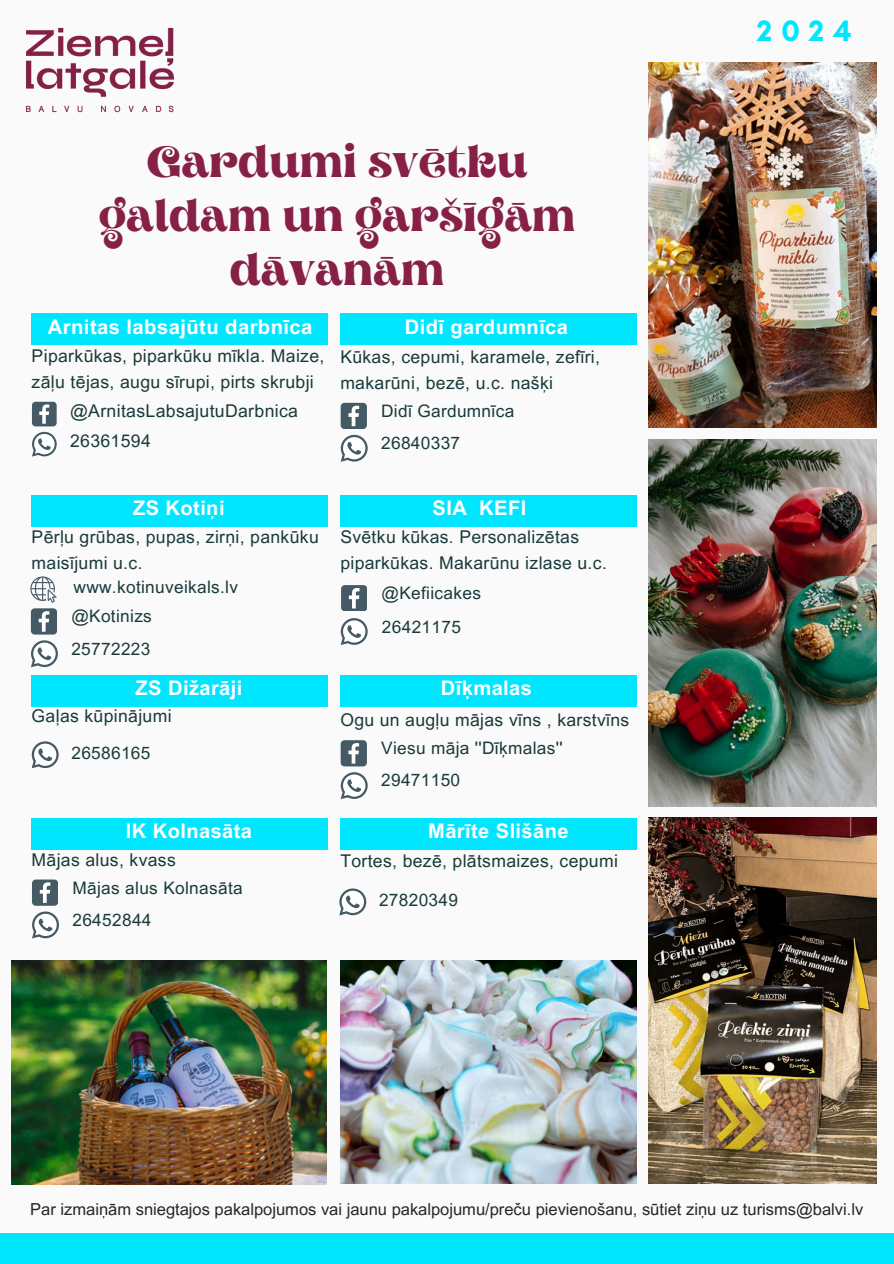
<style>
.page{position:relative;width:894px;height:1264px;background:#fff}
.page>*{position:absolute;margin:0;border:0;box-sizing:border-box;transform-origin:0 0}
.t1{font:700 43.5px/54px "Aprila";letter-spacing:.015em;color:#872046;text-align:center}
.t2{font:700 30px "Glacial Indifference";color:#00e6ff}
.t3{font:700 20.25px "Arial MT Pro";letter-spacing:.02em;color:#fff}
.t4{font:700 20.1px "Arial MT Pro";letter-spacing:.02em;color:#fff}
.t5{font:17.55px/25.8px "Arial MT Pro";letter-spacing:.02em;color:#193a3a}
.t6{font:17.25px "Arial MT Pro";letter-spacing:.02em;color:#193a3a}
.t7{font:16.5px "Arial MT Pro";color:#262626}
</style>
<div class="page">
<div style="left:0;top:0;width:893px;height:1263px;background:#fafafa"></div>
<div style="left:0;top:1232px;width:893px;height:31px;background:#00e6ff"></div>
<img style="left:648px;top:62px;width:227px;height:366px">
<img style="left:648px;top:439px;width:227px;height:367px">
<img style="left:648px;top:817px;width:227px;height:366px">
<div style="left:32px;top:313px;width:296px;height:32px;background:#00e6ff"></div>
<svg style="left:32px;top:402px;width:25px;height:24px"></svg>
<svg style="left:32px;top:432px;width:25px;height:24px"></svg>
<div style="left:340px;top:313px;width:296px;height:32px;background:#00e6ff"></div>
<svg style="left:340px;top:403px;width:26px;height:26px"></svg>
<svg style="left:340px;top:435px;width:27px;height:27px"></svg>
<div style="left:32px;top:495px;width:296px;height:31px;background:#00e6ff"></div>
<svg style="left:31px;top:608px;width:26px;height:26px"></svg>
<svg style="left:31px;top:640px;width:27px;height:27px"></svg>
<div style="left:340px;top:495px;width:296px;height:31px;background:#00e6ff"></div>
<svg style="left:341px;top:585px;width:26px;height:26px"></svg>
<svg style="left:340px;top:618px;width:27px;height:27px"></svg>
<div style="left:32px;top:675px;width:296px;height:31px;background:#00e6ff"></div>
<svg style="left:32px;top:741px;width:27px;height:27px"></svg>
<div style="left:340px;top:675px;width:296px;height:31px;background:#00e6ff"></div>
<svg style="left:340px;top:740px;width:26px;height:26px"></svg>
<svg style="left:340px;top:772px;width:27px;height:27px"></svg>
<div style="left:32px;top:818px;width:296px;height:31px;background:#00e6ff"></div>
<svg style="left:32px;top:879px;width:26px;height:26px"></svg>
<svg style="left:32px;top:911px;width:27px;height:27px"></svg>
<div style="left:340px;top:818px;width:296px;height:31px;background:#00e6ff"></div>
<svg style="left:339px;top:888px;width:27px;height:27px"></svg>
<img style="left:340px;top:960px;width:296px;height:223px">
<img style="left:12px;top:960px;width:315px;height:224px">
<svg style="left:30px;top:576px;width:26px;height:26px"></svg>
<img style="left:26px;top:27px;width:148px;height:86px">
<p class="t1" style="left:99px;top:139px;width:477px">Gardumi svētku galdam un garšīgām dāvanām</p>
<p class="t3" style="left:48px;top:319px;width:266px">Arnitas labsajūtu darbnīca</p>
<h1 class="t5" style="left:32px;top:345px;width:294px">Piparkūkas, piparkūku mīkla. Maize,</h1>
<p class="t5" style="left:32px;top:371px;width:283px">zāļu tējas, augu sīrupi, pirts skrubji</p>
<h4 class="t5" style="left:70px;top:400px;width:229px">@ArnitasLabsajutuDarbnica</h4>
<h4 class="t5" style="left:70px;top:430px;width:82px">26361594</h4>
<p class="t4" style="left:405px;top:319px;width:165px">Didī gardumnīca</p>
<p class="t5" style="left:340px;top:346px;width:261px">Kūkas, cepumi, karamele, zefīri, makarūni, bezē, u.c. našķi</p>
<p class="t6" style="left:381px;top:404px;width:134px">Didī Gardumnīca</p>
<p class="t6" style="left:381px;top:436px;width:80px">26840337</p>
<p class="t4" style="left:133px;top:501px;width:93px">ZS Kotiņi</p>
<p class="t4" style="left:432px;top:501px;width:95px">SIA KEFI</p>
<p class="t5" style="left:32px;top:526px;width:288px">Pērļu grūbas, pupas, zirņi, pankūku maisījumi u.c.</p>
<p class="t6" style="left:71px;top:610px;width:82px">@Kotinizs</p>
<p class="t6" style="left:71px;top:642px;width:80px">25772223</p>
<p class="t6" style="left:74px;top:580px;width:166px">www.kotinuveikals.lv</p>
<p class="t5" style="left:340px;top:526px;width:268px">Svētku kūkas. Personalizētas piparkūkas. Makarūnu izlase u.c.</p>
<p class="t6" style="left:381px;top:586px;width:101px">@Kefiicakes</p>
<p class="t6" style="left:382px;top:620px;width:80px">26421175</p>
<p class="t4" style="left:135px;top:680px;width:108px">ZS Dižarāji</p>
<h3 class="t4" style="left:441px;top:680px;width:93px">Dīķmalas</h3>
<p class="t5" style="left:32px;top:705px;width:141px">Gaļas kūpinājumi</p>
<h4 class="t6" style="left:71px;top:746px;width:80px">26586165</h4>
<p class="t5" style="left:340px;top:709px;width:290px">Ogu un augļu mājas vīns , karstvīns</p>
<p class="t6" style="left:381px;top:741px;width:183px">Viesu māja ''Dīķmalas''</p>
<p class="t6" style="left:381px;top:774px;width:80px">29471150</p>
<h2 class="t4" style="left:126px;top:823px;width:128px">IK Kolnasāta</h2>
<p class="t4" style="left:428px;top:823px;width:142px">Mārīte Slišāne</p>
<p class="t5" style="left:32px;top:848px;width:146px">Mājas alus, kvass</p>
<p class="t6" style="left:72px;top:881px;width:172px">Mājas alus Kolnasāta</p>
<p class="t6" style="left:72px;top:913px;width:80px">26452844</p>
<p class="t5" style="left:340px;top:850px;width:279px">Tortes, bezē, plātsmaizes, cepumi</p>
<p class="t6" style="left:379px;top:893px;width:80px">27820349</p>
<p class="t2" style="left:756px;top:13px;width:96px">2024</p>
<p class="t7" style="left:30px;top:1203px;width:834px">Par izmaiņām sniegtajos pakalpojumos vai jaunu pakalpojumu/preču pievienošanu, sūtiet ziņu uz turisms@balvi.lv</p>
</div>
